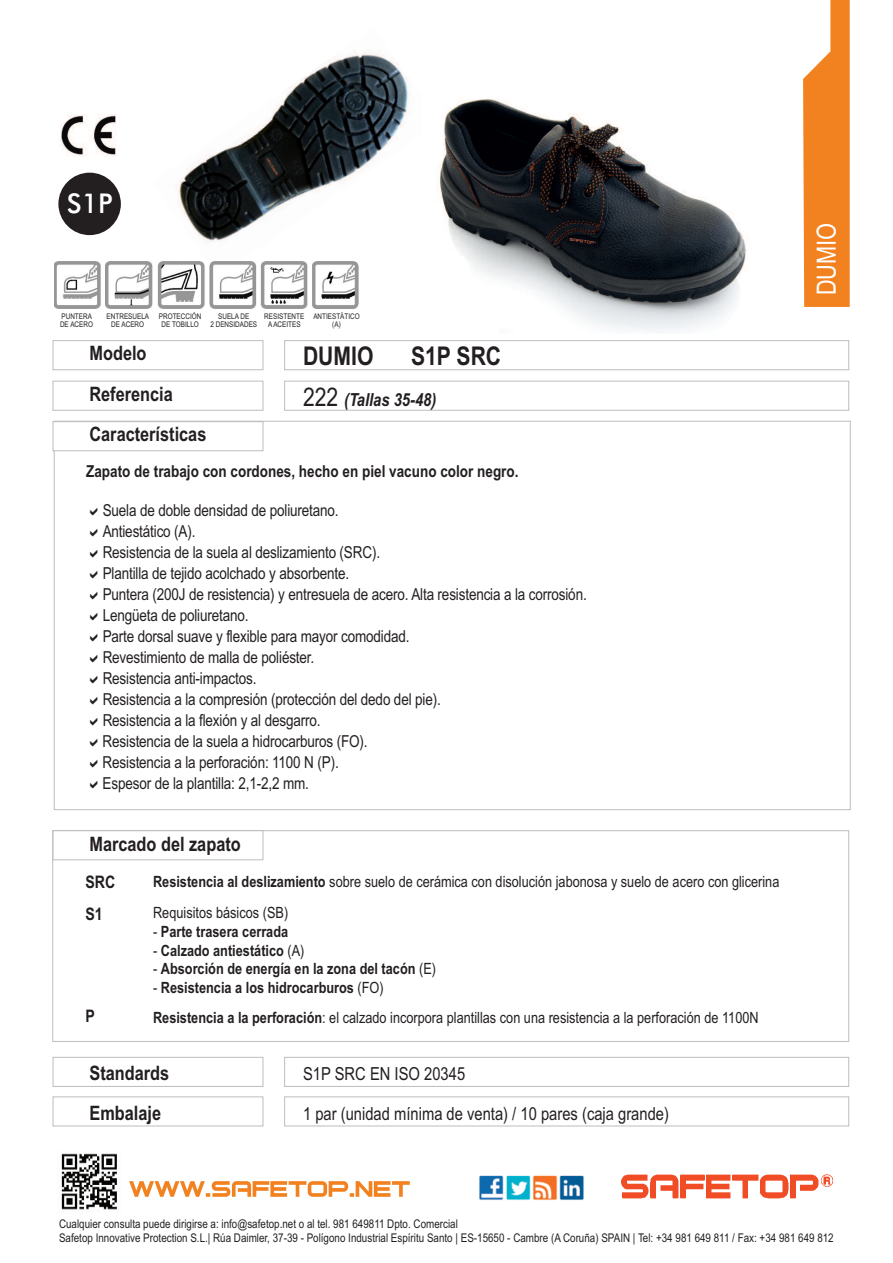
<style>
.page{position:relative;width:893px;height:1263px;background:#fff}
.page>*{position:absolute;margin:0;border:0;box-sizing:border-box;transform-origin:0 0}
.t1{font:500 27.3px "Futura BT";color:#fff}
.t2{font:26.55px "Arial Narrow";color:#fff}
.t3{font:700 25.8px "Arial Narrow";color:#231f20}
.t4{font:700 19.95px/40px "Arial Narrow";color:#231f20}
.t5{font:18px "Arial Narrow";color:#231f20}
.t6{font:italic 700 18px "Arial Narrow";color:#231f20}
.t7{font:700 17.25px/32px "Arial Narrow";color:#231f20}
.t8{font:16.5px/21px "Arial Narrow";letter-spacing:-.01em;color:#231f20}
.t9{font:700 16.5px "Arial Narrow";color:#231f20}
.t10{font:15.6px/31.5px "Arial Narrow";color:#231f20}
.t11{font:700 15.6px "Arial Narrow";color:#231f20}
.t12{font:12px/14.4px "Arial Narrow";color:#231f20}
.t13{font:7.8px/7.8px "Arial Narrow";color:#231f20;text-align:center}
.s1{font-weight:400;font-style:normal;font-size:25.8px}
.s2{font-weight:700}
.s3{font-weight:400}
</style>
<div class="page">
<img style="left:160px;top:51px;width:249px;height:225px">
<img style="left:437px;top:99px;width:309px;height:234px">
<svg style="left:803px;top:0;width:47px;height:307px;background:#f3923f"></svg>
<div style="left:53px;top:340px;width:210px;height:30px;border:1px solid #bcbdc0"></div>
<div style="left:53px;top:381px;width:210px;height:29px;border:1px solid #bcbdc0"></div>
<div style="left:284px;top:340px;width:565px;height:30px;border:1px solid #bcbdc0"></div>
<div style="left:284px;top:381px;width:565px;height:29px;border:1px solid #bcbdc0"></div>
<div style="left:53px;top:421px;width:210px;height:30px;border:1px solid #bcbdc0"></div>
<div style="left:53px;top:1057px;width:210px;height:30px;border:1px solid #bcbdc0"></div>
<div style="left:284px;top:1057px;width:565px;height:30px;border:1px solid #bcbdc0"></div>
<div style="left:53px;top:1097px;width:210px;height:29px;border:1px solid #bcbdc0"></div>
<div style="left:284px;top:1097px;width:565px;height:29px;border:1px solid #bcbdc0"></div>
<div style="left:53px;top:830px;width:796px;height:212px;border:1px solid #bcbdc0"></div>
<div style="left:53px;top:830px;width:210px;height:30px;border:1px solid #bcbdc0"></div>
<div style="left:58px;top:173px;width:63px;height:62px;background:#231f20;border-radius:50%"></div>
<img style="left:60px;top:114px;width:56px;height:43px">
<svg style="left:129px;top:1181px;width:281px;height:16px"></svg>
<img style="left:61px;top:1153px;width:56px;height:57px">
<img style="left:621px;top:1174px;width:212px;height:25px">
<img style="left:479px;top:1175px;width:105px;height:25px">
<img style="left:54px;top:262px;width:47px;height:46px">
<img style="left:105px;top:262px;width:47px;height:46px">
<img style="left:157px;top:262px;width:47px;height:46px">
<img style="left:209px;top:262px;width:48px;height:46px">
<img style="left:260px;top:262px;width:48px;height:46px">
<img style="left:312px;top:262px;width:48px;height:46px">
<h1 class="t1" style="left:67px;top:188px;width:47px">S1P</h1>
<p class="t13" style="left:60px;top:313px;width:34px;text-align:left">PUNTERA<br>DE ACERO</p>
<p class="t13" style="left:107px;top:313px;width:44px">ENTRESUELA<br>DE ACERO</p>
<p class="t13" style="left:159px;top:313px;width:44px">PROTECCIÓN<br>DE TOBILLO</p>
<p class="t13" style="left:210px;top:313px;width:48px">SUELA DE<br>2 DENSIDADES</p>
<p class="t13" style="left:264px;top:313px;width:42px">RESISTENTE<br>A ACEITES</p>
<p class="t13" style="left:313px;top:313px;width:48px">ANTIESTÁTICO (A)</p>
<p class="t4" style="left:89px;top:333px;width:59px">Modelo</p>
<h3 class="t3" style="left:303px;top:341px;width:72px">DUMIO</h3>
<h3 class="t3" style="left:411px;top:341px;width:92px">S1P SRC</h3>
<p class="t6" style="left:303px;top:389px;width:135px"><span class="s1">222</span> (Tallas 35-48)</p>
<p class="t4" style="left:89px;top:374px;width:118px">Referencia<br>Características</p>
<p class="t9" style="left:86px;top:462px;width:434px">Zapato de trabajo con cordones, hecho en piel vacuno color negro.</p>
<p class="t8" style="left:103px;top:500px;width:486px">Suela de doble densidad de poliuretano.<br>Antiestático (A).<br>Resistencia de la suela al deslizamiento (SRC).<br>Plantilla de tejido acolchado y absorbente.<br>Puntera (200J de resistencia) y entresuela de acero. Alta resistencia a la corrosión.<br>Lengüeta de poliuretano.<br>Parte dorsal suave y flexible para mayor comodidad.<br>Revestimiento de malla de poliéster.<br>Resistencia anti-impactos.<br>Resistencia a la compresión (protección del dedo del pie).<br>Resistencia a la flexión y al desgarro.<br>Resistencia de la suela a hidrocarburos (FO).<br>Resistencia a la perforación: 1100 N (P).<br>Espesor de la plantilla: 2,1-2,2 mm.</p>
<p class="t4" style="left:89px;top:823px;width:153px">Marcado del zapato</p>
<p class="t7" style="left:85px;top:866px;width:31px">SRC<br>S1</p>
<p class="t7" style="left:85px;top:1000px;width:11px">P</p>
<p class="t10" style="left:153px;top:865px;width:628px"><span class="s2">Resistencia al deslizamiento</span> sobre suelo de cerámica con disolución jabonosa y suelo de acero con glicerina<br>Requisitos básicos (SB)</p>
<p class="t11" style="left:153px;top:922px;width:137px"><span class="s3">-</span> Parte trasera cerrada</p>
<p class="t11" style="left:153px;top:941px;width:153px"><span class="s3">-</span> Calzado antiestático <span class="s3">(A)</span></p>
<p class="t11" style="left:153px;top:960px;width:284px"><span class="s3">-</span> Absorción de energía en la zona del tacón <span class="s3">(E)</span></p>
<p class="t10" style="left:153px;top:973px;width:607px;line-height:29.4px">- <span class="s2">Resistencia a los hidrocarburos</span> (FO)<br><span class="s2">Resistencia a la perforación</span>: el calzado incorpora plantillas con una resistencia a la perforación de 1100N</p>
<p class="t4" style="left:89px;top:1053px;width:81px">Standards</p>
<p class="t5" style="left:303px;top:1063px;width:164px">S1P SRC EN ISO 20345</p>
<p class="t4" style="left:89px;top:1093px;width:73px">Embalaje</p>
<p class="t5" style="left:303px;top:1103px;width:367px">1 par (unidad mínima de venta) / 10 pares (caja grande)</p>
<h2 class="t2" style="left:811px;top:295px;width:74px;rotate:-90deg">DUMIO</h2>
<p class="t12" style="left:59px;top:1216px;width:776px">Cualquier consulta puede dirigirse a: info@safetop.net o al tel. 981 649811 Dpto. Comercial<br>Safetop Innovative Protection S.L.| Rúa Daimler, 37-39 - Polígono Industrial Espíritu Santo | ES-15650 - Cambre (A Coruña) SPAIN | Tel: +34 981 649 811 / Fax: +34 981 649 812</p>
</div>
